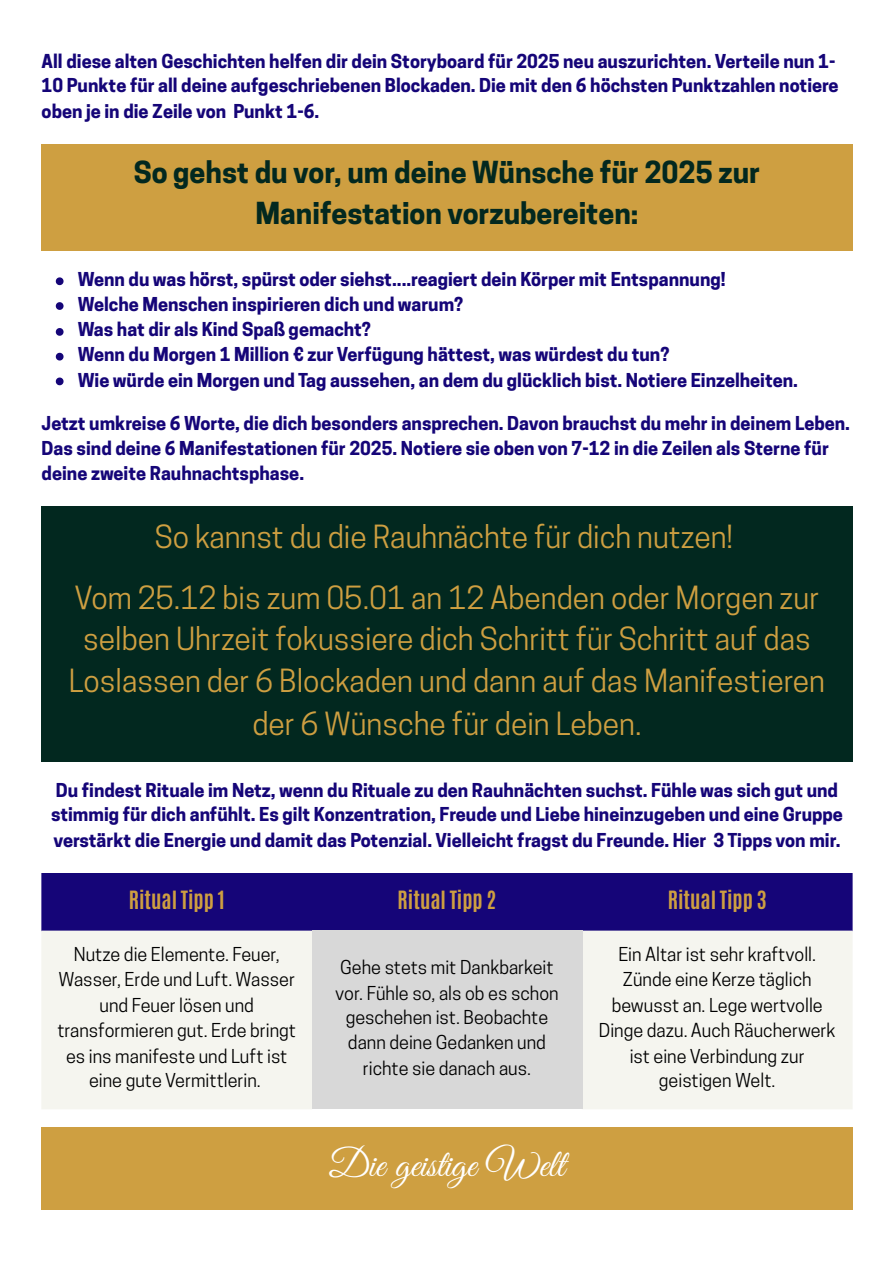
<style>
.page{position:relative;width:894px;height:1263px;background:#fff}
.page>*{position:absolute;margin:0;border:0;box-sizing:border-box;transform-origin:0 0}
.t1{font:39px "Great Vibes";color:#fff}
.t2{font:30px/42px "Cooper Hewitt";color:#ce9f41;text-align:center}
.t3{font:700 28.5px/40.5px "Cooper Hewitt";color:#02281f;text-align:center}
.t4{font:700 21px "Antonio";color:#ce9f41}
.t5{font:700 18px/25.3px "Cooper Hewitt";color:#150578}
.t6{font:18px/25.2px "Cooper Hewitt";color:#000;text-align:center}
</style>
<div class="page">
<div style="left:42px;top:144px;width:810px;height:107px;background:#ce9f41"></div>
<svg style="left:56px;top:277px;width:7px;height:8px"></svg>
<svg style="left:56px;top:302px;width:7px;height:8px"></svg>
<svg style="left:56px;top:328px;width:7px;height:8px"></svg>
<svg style="left:56px;top:353px;width:7px;height:7px"></svg>
<svg style="left:56px;top:378px;width:7px;height:7px"></svg>
<div style="left:42px;top:506px;width:810px;height:256px;background:#02281f"></div>
<div style="left:42px;top:873px;width:810px;height:58px;background:#150578"></div>
<div style="left:42px;top:931px;width:810px;height:178px;background:#f5f5ef"></div>
<div style="left:311px;top:931px;width:271px;height:178px;background:#d8d8d8"></div>
<div style="left:42px;top:1127px;width:810px;height:82px;background:#ce9f41"></div>
<p class="t5" style="left:42px;top:50px;width:798px">All diese alten Geschichten helfen dir dein Storyboard für 2025 neu auszurichten. Verteile nun 1-<br>10 Punkte für all deine aufgeschriebenen Blockaden. Die mit den 6 höchsten Punktzahlen notiere oben je in die Zeile von Punkt 1-6.</p>
<p class="t3" style="left:134px;top:156px;width:628px">So gehst du vor, um deine Wünsche für 2025 zur<br>Manifestation vorzubereiten:</p>
<p class="t5" style="left:78px;top:269px;width:649px">Wenn du was hörst, spürst oder siehst....reagiert dein Körper mit Entspannung!</p>
<p class="t5" style="left:78px;top:293px;width:387px">Welche Menschen inspirieren dich und warum?</p>
<p class="t5" style="left:78px;top:319px;width:294px">Was hat dir als Kind Spaß gemacht?</p>
<p class="t5" style="left:78px;top:344px;width:593px">Wenn du Morgen 1 Million € zur Verfügung hättest, was würdest du tun?</p>
<p class="t5" style="left:78px;top:370px;width:721px">Wie würde ein Morgen und Tag aussehen, an dem du glücklich bist. Notiere Einzelheiten.</p>
<p class="t5" style="left:42px;top:413px;width:809px">Jetzt umkreise 6 Worte, die dich besonders ansprechen. Davon brauchst du mehr in deinem Leben.<br>Das sind deine 6 Manifestationen für 2025. Notiere sie oben von 7-12 in die Zeilen als Sterne für deine zweite Rauhnachtsphase.</p>
<p class="t2" style="left:155px;top:519px;width:579px">So kannst du die Rauhnächte für dich nutzen!</p>
<p class="t2" style="left:69px;top:580px;width:757px">Vom 25.12 bis zum 05.01 an 12 Abenden oder Morgen zur selben Uhrzeit fokussiere dich Schritt für Schritt auf das Loslassen der 6 Blockaden und dann auf das Manifestieren der 6 Wünsche für dein Leben.</p>
<p class="t5" style="left:51px;top:779px;width:793px">Du findest Rituale im Netz, wenn du Rituale zu den Rauhnächten suchst. Fühle was sich gut und stimmig für dich anfühlt. Es gilt Konzentration, Freude und Liebe hineinzugeben und eine Gruppe verstärkt die Energie und damit das Potenzial. Vielleicht fragst du Freunde. Hier 3 Tipps von mir.</p>
<p class="t4" style="left:129px;top:885px;width:97px">Ritual Tipp 1</p>
<p class="t4" style="left:397px;top:885px;width:100px">Ritual Tipp 2</p>
<p class="t4" style="left:667px;top:885px;width:100px">Ritual Tipp 3</p>
<p class="t6" style="left:57px;top:944px;width:240px">Nutze die Elemente. Feuer,<br>Wasser, Erde und Luft. Wasser und Feuer lösen und transformieren gut. Erde bringt es ins manifeste und Luft ist eine gute Vermittlerin.</p>
<p class="t6" style="left:598px;top:944px;width:238px">Ein Altar ist sehr kraftvoll.<br>Zünde eine Kerze täglich bewusst an. Lege wertvolle<br>Dinge dazu. Auch Räucherwerk ist eine Verbindung zur geistigen Welt.</p>
<p class="t6" style="left:335px;top:956px;width:225px">Gehe stets mit Dankbarkeit vor. Fühle so, als ob es schon geschehen ist. Beobachte dann deine Gedanken und richte sie danach aus.</p>
<p class="t1" style="left:329px;top:1142px;width:237px">Die geistige Welt</p>
</div>
